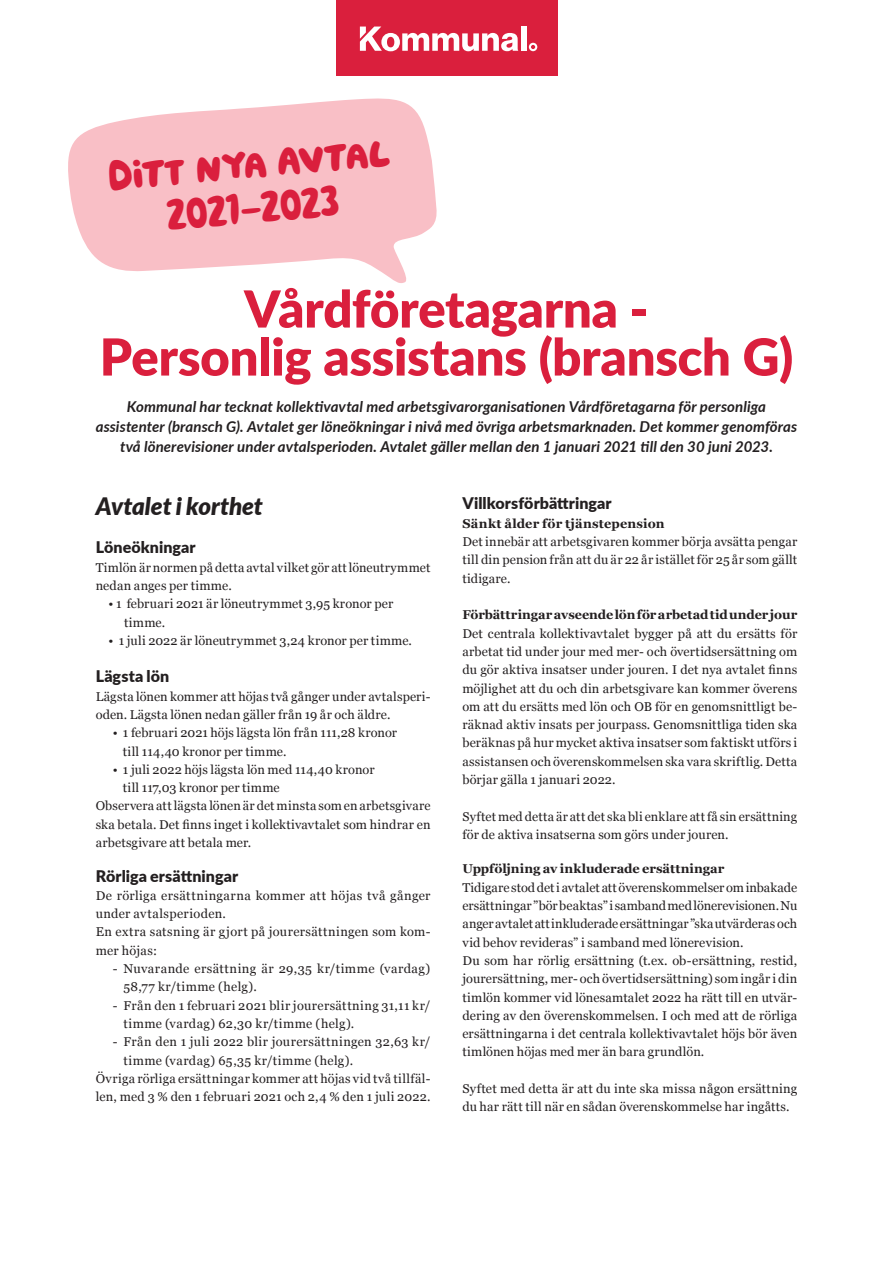
<style>
.page{position:relative;width:893px;height:1263px;background:#fff}
.page>*{position:absolute;margin:0;border:0;box-sizing:border-box;transform-origin:0 0}
.t1{font:900 51px/48px "Lato";letter-spacing:-.01em;color:#da1f3d;text-align:center}
.t2{font:43.65px "Kommunal Display";color:#da1f3d}
.Styckeformat_1{font:italic 900 24px "Lato";letter-spacing:-.005em;color:#231f20}
.Styckeformat_1-2{font:900 16.05px "Lato";letter-spacing:.005em;color:#231f20}
.t3{font:italic 700 15px/20.2px "Lato";letter-spacing:.005em;color:#231f20;text-align:center}
.Styckeformat_1-3{font:12.75px/18.3px "Georgia";letter-spacing:.015em;color:#231f20}
.Styckeformat_1-4{font:700 12.75px "Georgia";color:#231f20}
.Styckeformat_1-5{font:12.75px/18.3px "Georgia";letter-spacing:.035em;color:#231f20}
.s1{font-size:36.3px}
.s2{font-size:40.05px}
</style>
<div class="page">
<svg style="left:68px;top:98px;width:369px;height:185px;fill:#f9bfc6"></svg>
<div style="left:336px;top:0;width:221px;height:75px;background:#da1f3d"></div>
<div style="left:521px;top:27px;width:5px;height:24px;background:#fff"></div>
<svg style="left:529px;top:43px;width:8px;height:8px"></svg>
<svg style="left:360px;top:27px;width:158px;height:24px"></svg>
<p class="t2" style="left:107px;top:153px;width:284px;rotate:-5deg">Dit<span class="s1">T</span> nya <span class="s2">A</span>vtal</p>
<p class="t2" style="left:165px;top:193px;width:174px;rotate:-5deg">2021–2023</p>
<p class="t1" style="left:100px;top:283px;width:695px">Vårdföretagarna -<br>Personlig assistans (bransch G)</p>
<p class="t3" style="left:96px;top:395px;width:703px">Kommunal har tecknat kollektivavtal med arbetsgivarorganisationen Vårdföretagarna för personliga assistenter (bransch G). Avtalet ger löneökningar i nivå med övriga arbetsmarknaden. Det kommer genomföras två lönerevisioner under avtalsperioden. Avtalet gäller mellan den 1 januari 2021 till den 30 juni 2023.</p>
<p class="Styckeformat_1" style="left:96px;top:488px;width:169px">Avtalet i korthet</p>
<p class="Styckeformat_1-2" style="left:96px;top:535px;width:101px">Löneökningar</p>
<p class="Styckeformat_1-3" style="left:96px;top:557px;width:336px">Timlön är normen på detta avtal vilket gör att löneutrymmet nedan anges per timme.</p>
<p class="Styckeformat_1-3" style="left:124px;top:594px;width:271px;text-indent:-16px">• 1 februari 2021 är löneutrymmet 3,95 kronor per timme.</p>
<p class="Styckeformat_1-3" style="left:108px;top:631px;width:305px">• 1 juli 2022 är löneutrymmet 3,24 kronor per timme.</p>
<p class="Styckeformat_1-2" style="left:96px;top:664px;width:75px">Lägsta lön</p>
<p class="Styckeformat_1-3" style="left:96px;top:687px;width:336px">Lägsta lönen kommer att höjas två gånger under avtalsperi&shy;oden. Lägsta lönen nedan gäller från 19 år och äldre.</p>
<p class="Styckeformat_1-3" style="left:123px;top:723px;width:276px;text-indent:-10px">• 1 februari 2021 höjs lägsta lön från 111,28 kronor till 114,40 kronor per timme.</p>
<p class="Styckeformat_1-3" style="left:123px;top:760px;width:253px;text-indent:-10px">• 1 juli 2022 höjs lägsta lön med 114,40 kronor till 117,03 kronor per timme</p>
<p class="Styckeformat_1-3" style="left:96px;top:796px;width:336px;text-align:justify">Observera att lägsta lönen är det minsta som en arbetsgivare ska betala. Det finns inget i kollektivavtalet som hindrar en arbetsgivare att betala mer.</p>
<p class="Styckeformat_1-2" style="left:96px;top:864px;width:144px">Rörliga ersättningar</p>
<p class="Styckeformat_1-3" style="left:96px;top:886px;width:336px">De rörliga ersättningarna kommer att höjas två gånger under avtalsperioden.</p>
<p class="Styckeformat_1-3" style="left:96px;top:922px;width:336px">En extra satsning är gjort på jourersättningen som kom&shy;mer höjas:</p>
<p class="Styckeformat_1-5" style="left:123px;top:959px;width:309px;text-indent:-11px">- Nuvarande ersättning är 29,35 kr/timme (vardag)<br>58,77 kr/timme (helg).</p>
<p class="Styckeformat_1-3" style="left:123px;top:995px;width:309px;text-indent:-11px">- Från den 1 februari 2021 blir jourersättning 31,11 kr/ timme (vardag) 62,30 kr/timme (helg).</p>
<p class="Styckeformat_1-3" style="left:123px;top:1032px;width:309px;text-indent:-11px">- Från den 1 juli 2022 blir jourersättningen 32,63 kr/ timme (vardag) 65,35 kr/timme (helg).</p>
<p class="Styckeformat_1-3" style="left:96px;top:1069px;width:336px">Övriga rörliga ersättningar kommer att höjas vid två tillfäl&shy;len, med 3 % den 1 februari 2021 och 2,4 % den 1 juli 2022.</p>
<p class="Styckeformat_1-2" style="left:462px;top:492px;width:151px">Villkorsförbättringar</p>
<p class="Styckeformat_1-4" style="left:462px;top:514px;width:204px">Sänkt ålder för tjänstepension</p>
<p class="Styckeformat_1-3" style="left:462px;top:532px;width:336px;text-align:justify">Det innebär att arbetsgivaren kommer börja avsätta pengar till din pension från att du är 22 år istället för 25 år som gällt tidigare.</p>
<p class="Styckeformat_1-4" style="left:462px;top:605px;width:336px">Förbättringar avseende lön för arbetad tid under jour</p>
<p class="Styckeformat_1-3" style="left:462px;top:623px;width:336px;text-align:justify">Det centrala kollektivavtalet bygger på att du ersätts för arbetat tid under jour med mer- och övertidsersättning om du gör aktiva insatser under jouren. I det nya avtalet finns möjlighet att du och din arbetsgivare kan kommer överens om att du ersätts med lön och OB för en genomsnittligt be&shy;räknad aktiv insats per jourpass. Genomsnittliga tiden ska beräknas på hur mycket aktiva insatser som faktiskt utförs i assistansen och överenskommelsen ska vara skriftlig. Detta börjar gälla 1 januari 2022.</p>
<p class="Styckeformat_1-3" style="left:462px;top:806px;width:336px">Syftet med detta är att det ska bli enklare att få sin ersättning för de aktiva insatserna som görs under jouren.</p>
<p class="Styckeformat_1-4" style="left:462px;top:859px;width:264px">Uppföljning av inkluderade ersättningar</p>
<p class="Styckeformat_1-3" style="left:462px;top:878px;width:336px;text-align:justify">Tidigare stod det i avtalet att överenskommelser om inbakade ersättningar ”bör beaktas” i samband med lönerevisionen. Nu anger avtalet att inkluderade ersättningar ”ska utvärderas och vid behov revideras” i samband med lönerevision.</p>
<p class="Styckeformat_1-3" style="left:462px;top:951px;width:336px;text-align:justify">Du som har rörlig ersättning (t.ex. ob-ersättning, restid, jourersättning, mer- och övertidsersättning) som ingår i din timlön kommer vid lönesamtalet 2022 ha rätt till en utvär&shy;dering av den överenskommelsen. I och med att de rörliga ersättningarna i det centrala kollektivavtalet höjs bör även timlönen höjas med mer än bara grundlön.</p>
<p class="Styckeformat_1-3" style="left:462px;top:1079px;width:336px">Syftet med detta är att du inte ska missa någon ersättning du har rätt till när en sådan överenskommelse har ingåtts.</p>
</div>
